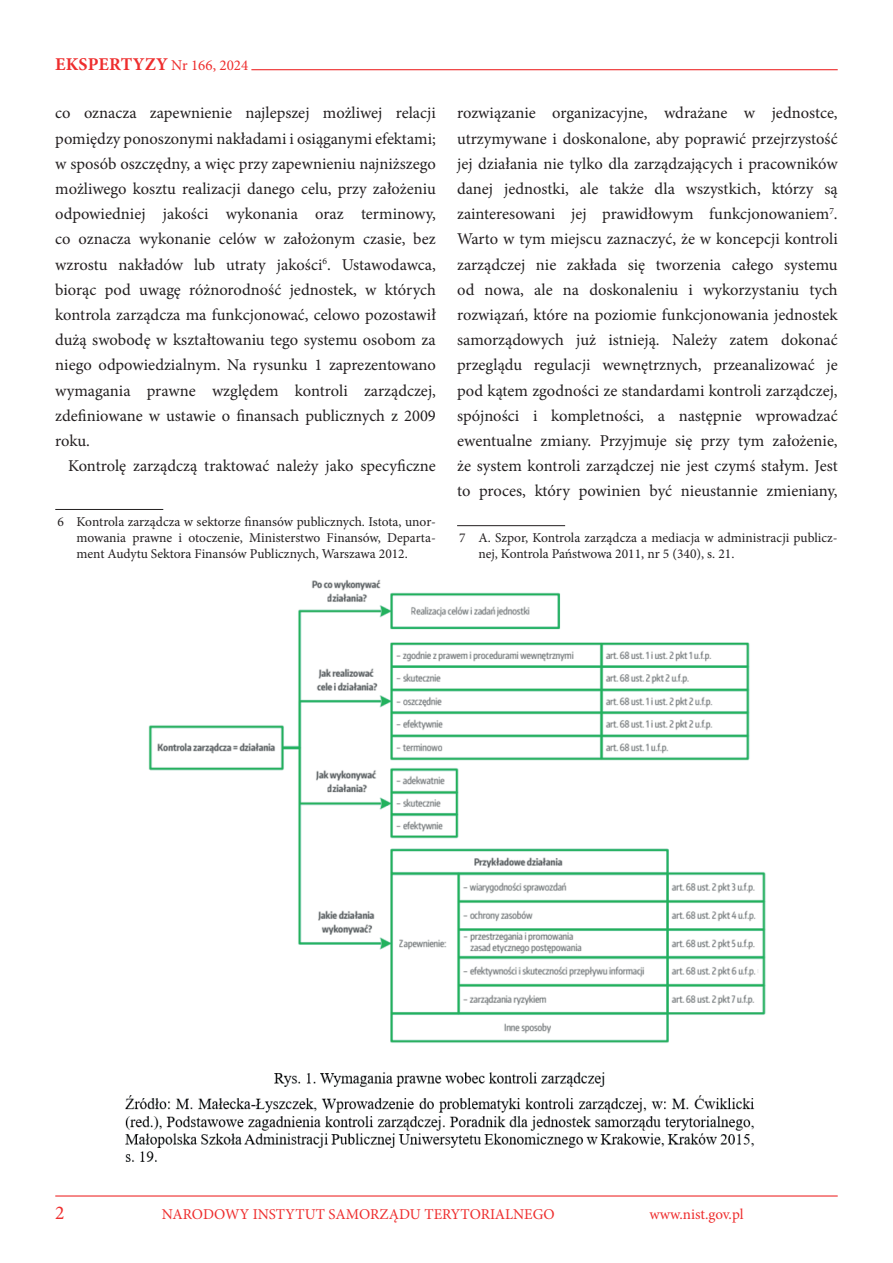
<style>
.page{position:relative;width:893px;height:1263px;background:#fff}
.page>*{position:absolute;margin:0;border:0;box-sizing:border-box;transform-origin:0 0}
.t1{font:19.5px "Minion Pro";color:#ee2d2d}
.t2{font:700 18px "Minion Pro";letter-spacing:.01em;color:#ee2d2d}
.t3{font:16.5px/25.2px "Minion Pro";color:#231f20;text-align:justify}
.t4{font:15px "Minion Pro";color:#ee2d2d}
.t5{font:13.5px/16.2px "Minion Pro";color:#231f20;text-align:justify}
.s1{font-weight:400;font-size:15px}
</style>
<div class="page">
<hr style="left:251px;top:69px;width:587px;height:1px;background:#ee2d2d">
<hr style="left:55px;top:1195px;width:783px;height:1px;background:#ee2d2d">
<hr style="left:55px;top:509px;width:108px;height:1px;background:#231f20">
<hr style="left:457px;top:525px;width:108px;height:1px;background:#231f20">
<img style="left:125px;top:579px;width:641px;height:583px">
<p class="t2" style="left:55px;top:52px;width:195px">EKSPERTYZY <span class="s1">Nr 166, 2024</span></p>
<p class="t3" style="left:55px;top:101px;width:382px">co oznacza zapewnienie najlepszej możliwej relacji pomiędzy ponoszonymi nakładami i osiąganymi efektami; w sposób oszczędny, a więc przy zapewnieniu najniższego możliwego kosztu realizacji danego celu, przy założeniu odpowiedniej jakości wykonania oraz terminowy, co oznacza wykonanie celów w założonym czasie, bez wzrostu nakładów lub utraty jakości<sup>6</sup>. Ustawodawca, biorąc pod uwagę różnorodność jednostek, w których kontrola zarządcza ma funkcjonować, celowo pozostawił dużą swobodę w kształtowaniu tego systemu osobom za niego odpowiedzialnym. Na rysunku 1 zaprezentowano wymagania prawne względem kontroli zarządczej, zdefiniowane w ustawie o finansach publicznych z 2009 roku.</p>
<p class="t3" style="left:68px;top:453px;width:369px">Kontrolę zarządczą traktować należy jako specyficzne</p>
<p class="t5" style="left:77px;top:513px;width:361px;text-indent:-19px">6 Kontrola zarządcza w sektorze finansów publicznych. Istota, unor&shy;mowania prawne i otoczenie, Ministerstwo Finansów, Departa&shy;ment Audytu Sektora Finansów Publicznych, Warszawa 2012.</p>
<p class="t3" style="left:457px;top:101px;width:382px">rozwiązanie organizacyjne, wdrażane w jednostce, utrzymywane i doskonalone, aby poprawić przejrzystość jej działania nie tylko dla zarządzających i pracowników danej jednostki, ale także dla wszystkich, którzy są zainteresowani jej prawidłowym funkcjonowaniem<sup>7</sup>.<br>Warto w tym miejscu zaznaczyć, że w koncepcji kontroli zarządczej nie zakłada się tworzenia całego systemu od nowa, ale na doskonaleniu i wykorzystaniu tych rozwiązań, które na poziomie funkcjonowania jednostek samorządowych już istnieją. Należy zatem dokonać przeglądu regulacji wewnętrznych, przeanalizować je pod kątem zgodności ze standardami kontroli zarządczej, spójności i kompletności, a następnie wprowadzać ewentualne zmiany. Przyjmuje się przy tym założenie, że system kontroli zarządczej nie jest czymś stałym. Jest to proces, który powinien być nieustannie zmieniany,</p>
<p class="t5" style="left:478px;top:529px;width:361px;text-indent:-19px">7 A. Szpor, Kontrola zarządcza a mediacja w administracji publicz&shy;nej, Kontrola Państwowa 2011, nr 5 (340), s. 21.</p>
<p class="t1" style="left:55px;top:1199px;width:11px">2</p>
<p class="t4" style="left:162px;top:1204px;width:394px">NARODOWY INSTYTUT SAMORZĄDU TERYTORIALNEGO</p>
<p class="t4" style="left:649px;top:1204px;width:96px">www.nist.gov.pl</p>
</div>
